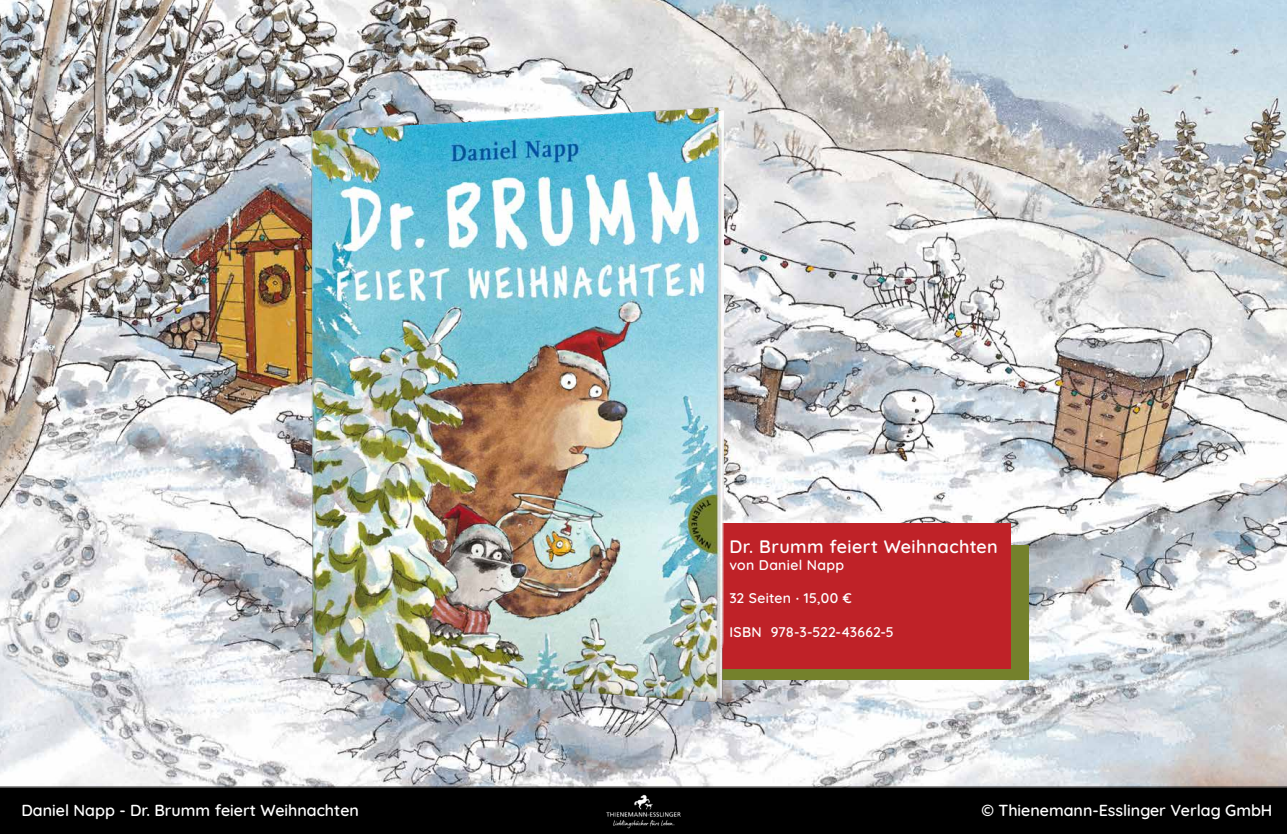
<style>
.page{position:relative;width:1287px;height:834px;background:#fff}
.page>*{position:absolute;margin:0;border:0;box-sizing:border-box;transform-origin:0 0}
.t1{font:600 18px "Quicksand";letter-spacing:.02em;color:#fff}
.t2{font:600 16px "Quicksand";color:#fff}
.t3{font:600 14px "Quicksand";letter-spacing:.025em;color:#fff}
</style>
<div class="page">
<div style="left:0;top:785px;width:1287px;height:48px;background:#000"></div>
<img style="left:602px;top:787px;width:83px;height:42px">
<img style="left:0;top:0;width:1287px;height:787px">
<div style="left:689px;top:544px;width:340px;height:135px;background:#74812c"></div>
<div style="left:670px;top:523px;width:341px;height:146px;background:#bf2228"></div>
<img style="left:311px;top:108px;width:412px;height:593px">
<p class="t1" style="left:729px;top:532px;width:270px">Dr. Brumm feiert Weihnachten</p>
<p class="t3" style="left:729px;top:553px;width:116px">von Daniel Napp</p>
<p class="t3" style="left:729px;top:587px;width:124px">32 Seiten ∙ 15,00 €</p>
<p class="t3" style="left:729px;top:621px;width:166px">ISBN 978-3-522-43662-5</p>
<p class="t2" style="left:21px;top:797px;width:339px">Daniel Napp - Dr. Brumm feiert Weihnachten</p>
<p class="t2" style="left:981px;top:797px;width:292px">© Thienemann-Esslinger Verlag GmbH</p>
</div>
